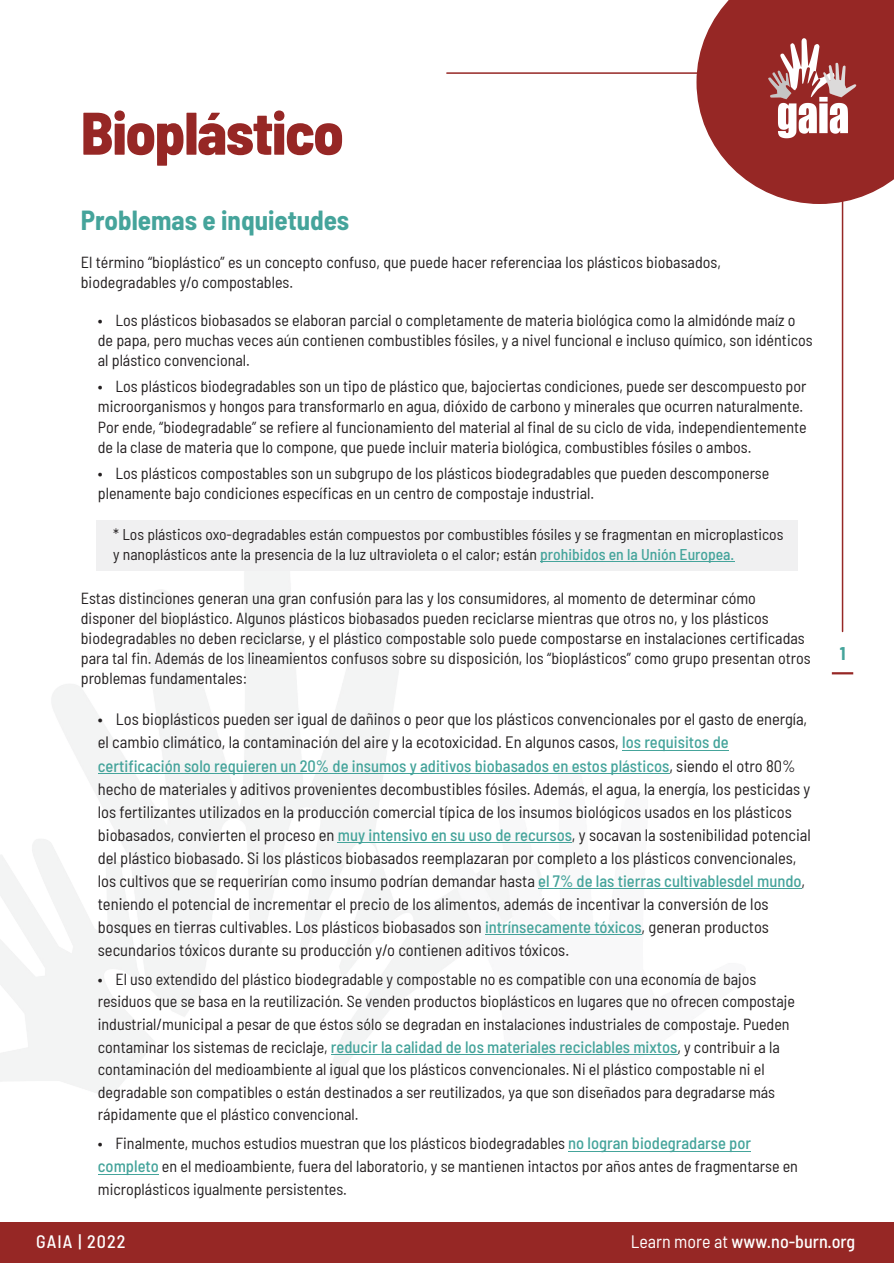
<style>
.page{position:relative;width:894px;height:1263px;background:#fff}
.page>*{position:absolute;margin:0;border:0;box-sizing:border-box;transform-origin:0 0}
.t1{font:800 semi-condensed 60px "Barlow";letter-spacing:-.02em;color:#962725}
.t2{font:700 semi-condensed 27px "Barlow";color:#45a49b}
.t3{font:500 semi-condensed 18px "Barlow";letter-spacing:.005em;color:#fff}
.t4{font:500 semi-condensed 18px "Barlow";letter-spacing:.06em;color:#fff}
.t5{font:700 semi-condensed 18px "Barlow";color:#45a49b}
.t6{font:semi-condensed 16.5px/23.1px "Barlow";color:#231f20}
.t7{font:semi-condensed 16.05px/20.1px "Barlow";color:#231f20}
.t8{font:semi-condensed 15.6px/19.5px "Barlow";color:#231f20}
.s1{font-weight:500;color:#45a49b}
.s2{font-weight:500;font-size:16.5px;color:#45a49b}
.s3{font-weight:400}
</style>
<div class="page">
<hr style="left:841px;top:172px;width:2px;height:459px;background:#962725">
<hr style="left:446px;top:72px;width:266px;height:2px;background:#962725">
<img style="left:695px;top:0;width:198px;height:205px">
<div style="left:0;top:1223px;width:893px;height:40px;background:#962725"></div>
<svg style="left:832px;top:672px;width:19px;height:2px"></svg>
<img style="left:0;top:571px;width:729px;height:526px">
<hr style="left:622px;top:750px;width:106px;height:1px;background:#45a49b">
<hr style="left:98px;top:773px;width:571px;height:1px;background:#45a49b">
<hr style="left:338px;top:842px;width:233px;height:1px;background:#45a49b">
<hr style="left:538px;top:888px;width:263px;height:1px;background:#45a49b">
<hr style="left:485px;top:934px;width:156px;height:1px;background:#45a49b">
<hr style="left:331px;top:1054px;width:346px;height:1px;background:#45a49b">
<hr style="left:568px;top:1150px;width:182px;height:1px;background:#45a49b">
<hr style="left:98px;top:1174px;width:61px;height:1px;background:#45a49b">
<div style="left:96px;top:521px;width:701px;height:50px;background:#f0f0f1"></div>
<hr style="left:540px;top:561px;width:194px;height:1px;background:#45a49b">
<h1 class="t1" style="left:81px;top:95px;width:264px">Bioplástico</h1>
<h2 class="t2" style="left:81px;top:203px;width:270px">Problemas e inquietudes</h2>
<p class="t7" style="left:81px;top:252px;width:641px">El término “bioplástico” es un concepto confuso, que puede hacer referenciaa los plásticos biobasados, biodegradables y/o compostables.</p>
<p class="t7" style="left:98px;top:310px;width:716px">• Los plásticos biobasados se elaboran parcial o completamente de materia biológica como la almidónde maíz o de papa, pero muchas veces aún contienen combustibles fósiles, y a nivel funcional e incluso químico, son idénticos al plástico convencional.</p>
<p class="t7" style="left:98px;top:376px;width:710px">• Los plásticos biodegradables son un tipo de plástico que, bajociertas condiciones, puede ser descompuesto por microorganismos y hongos para transformarlo en agua, dióxido de carbono y minerales que ocurren naturalmente.<br>Por ende, “biodegradable” se refiere al funcionamiento del material al final de su ciclo de vida, independientemente de la clase de materia que lo compone, que puede incluir materia biológica, combustibles fósiles o ambos.</p>
<p class="t7" style="left:98px;top:462px;width:672px">• Los plásticos compostables son un subgrupo de los plásticos biodegradables que pueden descomponerse plenamente bajo condiciones específicas en un centro de compostaje industrial.</p>
<p class="t8" style="left:113px;top:524px;width:671px">* Los plásticos oxo-degradables están compuestos por combustibles fósiles y se fragmentan en microplasticos y nanoplásticos ante la presencia de la luz ultravioleta o el calor; están <span class="s1">prohibidos en la Unión Europea.</span></p>
<p class="t7" style="left:81px;top:587px;width:731px">Estas distinciones generan una gran confusión para las y los consumidores, al momento de determinar cómo disponer del bioplástico. Algunos plásticos biobasados pueden reciclarse mientras que otros no, y los plásticos biodegradables no deben reciclarse, y el plástico compostable solo puede compostarse en instalaciones certificadas para tal fin. Además de los lineamientos confusos sobre su disposición, los “bioplásticos” como grupo presentan otros problemas fundamentales:</p>
<p class="t6" style="left:98px;top:707px;width:714px">• Los bioplásticos pueden ser igual de dañinos o peor que los plásticos convencionales por el gasto de energía, el cambio climático, la contaminación del aire y la ecotoxicidad. En algunos casos, <span class="s1">los requisitos de certificación solo requieren un 20% de insumos y aditivos biobasados en estos plásticos</span>, siendo el otro 80% hecho de materiales y aditivos provenientes decombustibles fósiles. Además, el agua, la energía, los pesticidas y los fertilizantes utilizados en la producción comercial típica de los insumos biológicos usados en los plásticos biobasados, convierten el proceso en <span class="s1">muy intensivo en su uso de recursos</span>, y socavan la sostenibilidad potencial del plástico biobasado. Si los plásticos biobasados reemplazaran por completo a los plásticos convencionales, los cultivos que se requerirían como insumo podrían demandar hasta <span class="s1">el 7% de las tierras cultivablesdel mundo</span>, teniendo el potencial de incrementar el precio de los alimentos, además de incentivar la conversión de los bosques en tierras cultivables. Los plásticos biobasados son <span class="s1">intrínsecamente tóxicos</span>, generan productos secundarios tóxicos durante su producción y/o contienen aditivos tóxicos.</p>
<p class="t7" style="left:98px;top:967px;width:698px;line-height:22.6px">• El uso extendido del plástico biodegradable y compostable no es compatible con una economía de bajos residuos que se basa en la reutilización. Se venden productos bioplásticos en lugares que no ofrecen compostaje industrial/municipal a pesar de que éstos sólo se degradan en instalaciones industriales de compostaje. Pueden contaminar los sistemas de reciclaje, <span class="s2">reducir la calidad de los materiales reciclables mixtos</span>, y contribuir a la contaminación del medioambiente al igual que los plásticos convencionales. Ni el plástico compostable ni el degradable son compatibles o están destinados a ser reutilizados, ya que son diseñados para degradarse más rápidamente que el plástico convencional.</p>
<p class="t7" style="left:98px;top:1131px;width:701px;line-height:22.8px">• Finalmente, muchos estudios muestran que los plásticos biodegradables <span class="s2">no logran biodegradarse por completo</span> en el medioambiente, fuera del laboratorio, y se mantienen intactos por años antes de fragmentarse en microplásticos igualmente persistentes.</p>
<p class="t5" style="left:839px;top:642px;width:7px">1</p>
<p class="t4" style="left:36px;top:1230px;width:91px">GAIA | 2022</p>
<p class="t3" style="left:630px;top:1230px;width:226px"><span class="s3">Learn more at</span> www.no-burn.org</p>
</div>
